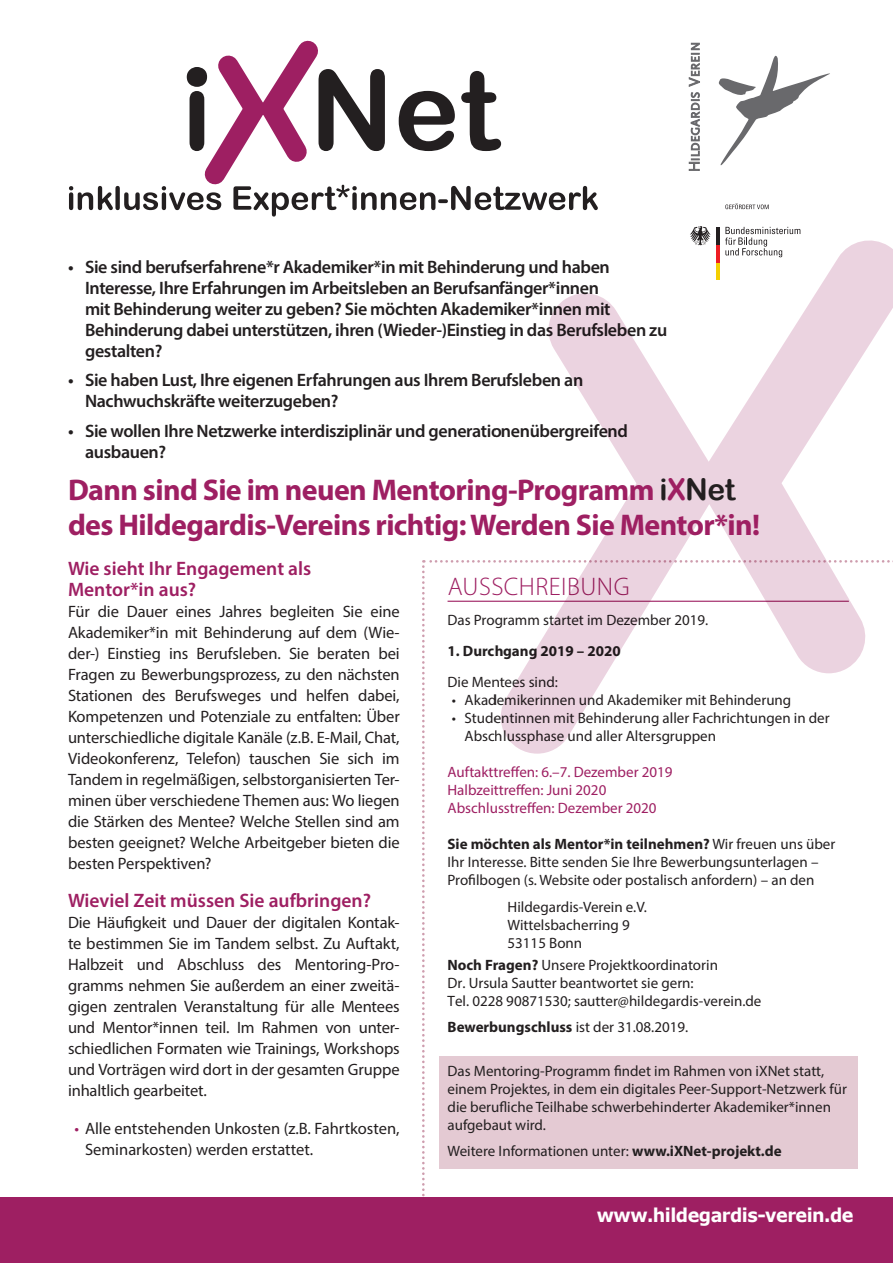
<style>
.page{position:relative;width:893px;height:1263px;background:#fff}
.page>*{position:absolute;margin:0;border:0;box-sizing:border-box;transform-origin:0 0}
.t1{font:700 30px/34.5px "Myriad Pro";letter-spacing:-.02em;color:#9e1f62}
.t2{font:300 25.5px "Myriad Pro";letter-spacing:.02em;color:#9e1f62}
.t3{font:600 19.5px/21px "Myriad Pro";color:#9e1f62}
.t4{font:700 18.9px "Verdana";letter-spacing:-.03em;color:#fff;scale:.93 1}
.t5{font:600 18px/21px "Myriad Pro";letter-spacing:-.02em;color:#231f20}
.t6{font:16.5px/21px "Myriad Pro";letter-spacing:-.005em;color:#231f20;text-align:justify}
.t7{font:15px/18px "Myriad Pro";color:#231f20}
.t8{font:15px/18px "Myriad Pro";color:#9e1f62}
.t9{font:700 15px "Myriad Pro";color:#231f20}
.s1{font-family:"Arial Rounded MT Bold";font-weight:400;color:#231f20}
.s2{font-family:"Arial Rounded MT Bold";font-weight:400}
.s3{color:#9e1f62}
.s4{font-weight:700}
</style>
<div class="page">
<svg style="left:725px;top:227px;width:75px;height:8px"></svg>
<hr style="left:716px;top:227px;width:3px;height:18px;background:#231f20">
<svg style="left:690px;top:226px;width:21px;height:9px"></svg>
<svg style="left:725px;top:203px;width:44px;height:6px"></svg>
<svg style="left:422px;top:560px;width:471px;height:638px"></svg>
<div style="left:0;top:1198px;width:893px;height:65px;background:#9e1f62"></div>
<svg style="left:719px;top:56px;width:111px;height:109px"></svg>
<svg style="left:689px;top:43px;width:11px;height:128px"></svg>
<hr style="left:448px;top:601px;width:401px;height:1px;background:#9e1f62">
<div style="left:439px;top:1056px;width:418px;height:86px;background:#e4cad3"></div>
<div style="left:439px;top:1136px;width:418px;height:32px;background:#e4cad3"></div>
<svg style="left:69px;top:41px;width:529px;height:176px"></svg>
<svg style="left:496px;top:235px;width:397px;height:519px"></svg>
<p class="t5" style="left:85px;top:256px;width:584px;text-indent:-17px">• Sie sind berufserfahrene*r Akademiker*in mit Behinderung und haben Interesse, Ihre Erfahrungen im Arbeitsleben an Berufsanfänger*innen<br>mit Behinderung weiter zu geben? Sie möchten Akademiker*innen mit Behinderung dabei unterstützen, ihren (Wieder-)Einstieg in das Berufsleben zu gestalten?</p>
<p class="t5" style="left:85px;top:369px;width:500px;text-indent:-17px">• Sie haben Lust, Ihre eigenen Erfahrungen aus Ihrem Berufsleben an<br>Nachwuchskräfte weiterzugeben?</p>
<p class="t5" style="left:85px;top:420px;width:544px;text-indent:-17px">• Sie wollen Ihre Netzwerke interdisziplinär und generationenübergreifend ausbauen?</p>
<h1 class="t1" style="left:68px;top:472px;width:693px">Dann sind Sie im neuen Mentoring-Programm <span class="s1">i</span><span class="s2">X</span><span class="s1">Net </span>des Hildegardis-Vereins richtig: Werden Sie Mentor*in!</h1>
<p class="t3" style="left:68px;top:557px;width:245px">Wie sieht Ihr Engagement als<br>Mentor*in aus?</p>
<p class="t6" style="left:68px;top:600px;width:333px">Für die Dauer eines Jahres begleiten Sie eine Akademiker*in mit Behinderung auf dem (Wie&shy;der-) Einstieg ins Berufsleben. Sie beraten bei Fragen zu Bewerbungsprozess, zu den nächsten Stationen des Berufsweges und helfen dabei, Kompetenzen und Potenziale zu entfalten: Über unterschiedliche digitale Kanäle (z.B. E-Mail, Chat, Videokonferenz, Telefon) tauschen Sie sich im Tandem in regelmäßigen, selbstorganisierten Ter&shy;minen über verschiedene Themen aus: Wo liegen die Stärken des Mentee? Welche Stellen sind am besten geeignet? Welche Arbeitgeber bieten die besten Perspektiven?</p>
<p class="t3" style="left:68px;top:889px;width:305px">Wieviel Zeit müssen Sie aufbringen?</p>
<p class="t6" style="left:68px;top:911px;width:333px">Die Häufigkeit und Dauer der digitalen Kontak&shy;te bestimmen Sie im Tandem selbst. Zu Auftakt, Halbzeit und Abschluss des Mentoring-Pro&shy;gramms nehmen Sie außerdem an einer zweitä&shy;gigen zentralen Veranstaltung für alle Mentees und Mentor*innen teil. Im Rahmen von unter&shy;schiedlichen Formaten wie Trainings, Workshops und Vorträgen wird dort in der gesamten Gruppe inhaltlich gearbeitet.</p>
<p class="t6" style="left:85px;top:1117px;width:316px;text-indent:-11px"><span class="s3">•</span> Alle entstehenden Unkosten (z.B. Fahrtkosten,<br>Seminarkosten) werden erstattet.</p>
<h2 class="t2" style="left:448px;top:571px;width:183px">AUSSCHREIBUNG</h2>
<p class="t7" style="left:448px;top:611px;width:262px">Das Programm startet im Dezember 2019.</p>
<p class="t9" style="left:448px;top:641px;width:175px">1. Durchgang 2019 – 2020</p>
<p class="t7" style="left:448px;top:673px;width:112px">Die Mentees sind:</p>
<p class="t7" style="left:452px;top:691px;width:341px">• Akademikerinnen und Akademiker mit Behinderung</p>
<p class="t7" style="left:465px;top:709px;width:367px;text-indent:-13px">• Studentinnen mit Behinderung aller Fachrichtungen in der<br>Abschlussphase und aller Altersgruppen</p>
<p class="t8" style="left:448px;top:763px;width:227px">Auftakttreffen: 6.–7. Dezember 2019<br>Halbzeittreffen: Juni 2020<br>Abschlusstreffen: Dezember 2020</p>
<p class="t7" style="left:448px;top:835px;width:389px"><span class="s4">Sie möchten als Mentor*in teilnehmen?</span> Wir freuen uns über<br>Ihr Interesse. Bitte senden Sie Ihre Bewerbungsunterlagen –<br>Profilbogen (s. Website oder postalisch anfordern) – an den</p>
<p class="t7" style="left:508px;top:897px;width:141px">Hildegardis-Verein e.V.<br>Wittelsbacherring 9<br>53115 Bonn</p>
<p class="t7" style="left:448px;top:955px;width:315px"><span class="s4">Noch Fragen?</span> Unsere Projektkoordinatorin<br>Dr. Ursula Sautter beantwortet sie gern:<br>Tel. 0228 90871530; sautter@hildegardis-verein.de</p>
<p class="t7" style="left:448px;top:1018px;width:242px"><span class="s4">Bewerbungschluss</span> ist der 31.08.2019.</p>
<p class="t7" style="left:448px;top:1061px;width:401px">Das Mentoring-Programm findet im Rahmen von iXNet statt, einem Projektes, in dem ein digitales Peer-Support-Netzwerk für die berufliche Teilhabe schwerbehinderter Akademiker*innen aufgebaut wird.</p>
<p class="t7" style="left:448px;top:1142px;width:336px">Weitere Informationen unter: <span class="s4">www.iXNet-projekt.de</span></p>
<p class="t4" style="left:597px;top:1202px;width:277px">www.hildegardis-verein.de</p>
</div>
